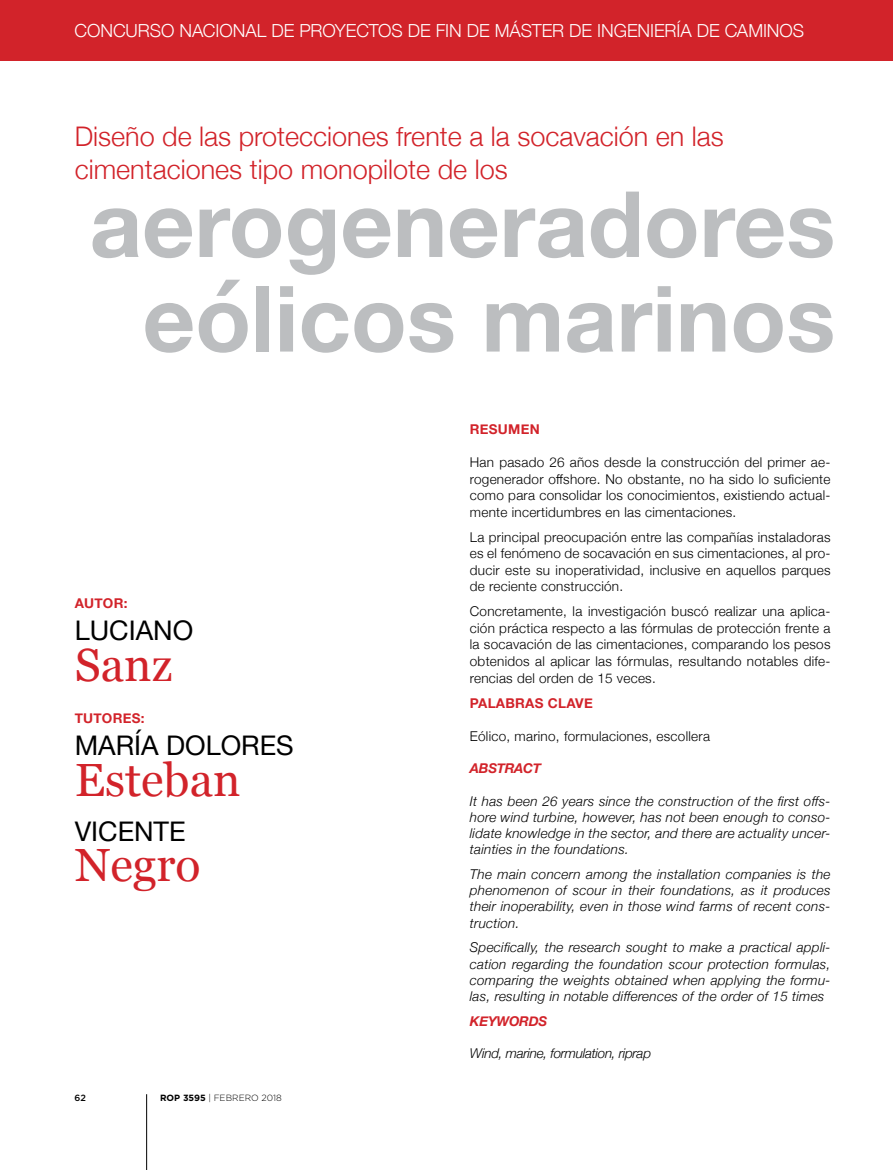
<style>
.page{position:relative;width:893px;height:1170px;background:#fff}
.page>*{position:absolute;margin:0;border:0;box-sizing:border-box;transform-origin:0 0}
.t1{font:700 91.5px/94.5px "Helvetica Neue";color:#bcbec0;text-align:center}
.t2{font:46.5px "Georgia";color:#d2232a}
.t3{font:300 27px/32.4px "Helvetica Neue";color:#d2232a}
.t4{font:27px "Helvetica Neue";color:#000}
.t5{font:300 18px "Helvetica Neue";letter-spacing:-.005em;color:#fff}
.t6{font:300 13.5px/16.5px "Helvetica Neue";letter-spacing:.02em;color:#000;text-align:justify}
.t7{font:italic 300 13.5px/16.2px "Helvetica Neue";letter-spacing:.02em;color:#000;text-align:justify}
.t8{font:700 13.5px "Helvetica Neue";letter-spacing:.02em;color:#d2232a}
.t9{font:italic 300 13.5px "Helvetica Neue";letter-spacing:-.02em;color:#000}
.t10{font:italic 700 13.5px "Helvetica Neue";letter-spacing:-.02em;color:#d2232a}
.t11{font:300 9px "Gotham";color:#000}
.t12{font:500 9px "Gotham";color:#000}
.s1{font-weight:700}
</style>
<div class="page">
<hr style="left:146px;top:1094px;width:1px;height:75px;background:#000">
<div style="left:0;top:0;width:893px;height:60px;background:#d2232a"></div>
<h3 class="t5" style="left:74px;top:16px;width:731px">CONCURSO NACIONAL DE PROYECTOS DE FIN DE MÁSTER DE INGENIERÍA DE CAMINOS</h3>
<h3 class="t3" style="left:75px;top:118px;width:651px">Diseño de las protecciones frente a la socavación en las cimentaciones tipo monopilote de los</h3>
<h1 class="t1" style="left:90px;top:179px;width:747px">aerogeneradores eólicos marinos</h1>
<p class="t8" style="left:75px;top:592px;width:54px">AUTOR:</p>
<h3 class="t4" style="left:75px;top:611px;width:120px">LUCIANO</h3>
<h2 class="t2" style="left:75px;top:638px;width:99px">Sanz</h2>
<p class="t8" style="left:75px;top:707px;width:19px">Tutores</p>
<p class="t8" style="left:141px;top:707px;width:5px">:</p>
<h3 class="t4" style="left:75px;top:726px;width:40px">MARÍA</h3>
<h3 class="t4" style="left:166px;top:726px;width:38px">DOLORES</h3>
<h2 class="t2" style="left:75px;top:753px;width:167px">Esteban</h2>
<h3 class="t4" style="left:75px;top:811px;width:112px">VICENTE</h3>
<h2 class="t2" style="left:75px;top:838px;width:127px">Negro</h2>
<p class="t12" style="left:74px;top:1092px;width:13px">62</p>
<p class="t11" style="left:160px;top:1092px;width:123px"><span class="s1">ROP 3595</span> | FEBRERO 2018</p>
<p class="t8" style="left:470px;top:419px;width:21px">Resumen</p>
<p class="t6" style="left:470px;top:453px;width:362px">Han pasado 26 años desde la construcción del primer ae&shy;rogenerador offshore. No obstante, no ha sido lo suficiente como para consolidar los conocimientos, existiendo actual&shy;mente incertidumbres en las cimentaciones.</p>
<p class="t6" style="left:470px;top:528px;width:362px">La principal preocupación entre las compañías instaladoras es el fenómeno de socavación en sus cimentaciones, al pro&shy;ducir este su inoperatividad, inclusive en aquellos parques de reciente construcción.</p>
<p class="t6" style="left:470px;top:602px;width:362px">Concretamente, la investigación buscó realizar una aplica&shy;ción práctica respecto a las fórmulas de protección frente a la socavación de las cimentaciones, comparando los pesos obtenidos al aplicar las fórmulas, resultando notables dife&shy;rencias del orden de 15 veces.</p>
<p class="t8" style="left:470px;top:692px;width:19px">Pala</p>
<p class="t8" style="left:505px;top:692px;width:20px">bras</p>
<p class="t8" style="left:548px;top:692px;width:10px">clave</p>
<p class="t6" style="left:470px;top:726px;width:242px">Eólico, marino, formulaciones, escollera</p>
<p class="t10" style="left:470px;top:757px;width:73px">ABSTRACT</p>
<p class="t7" style="left:470px;top:791px;width:362px">It has been 26 years since the construction of the first offs&shy;hore wind turbine, however, has not been enough to conso&shy;lidate knowledge in the sector, and there are actuality uncer&shy;tainties in the foundations.</p>
<p class="t7" style="left:470px;top:865px;width:362px">The main concern among the installation companies is the phenomenon of scour in their foundations, as it produces their inoperability, even in those wind farms of recent cons&shy;truction.</p>
<p class="t7" style="left:470px;top:938px;width:362px">Specifically, the research sought to make a practical appli&shy;cation regarding the foundation scour protection formulas, comparing the weights obtained when applying the formu&shy;las, resulting in notable differences of the order of 15 times</p>
<p class="t10" style="left:470px;top:1010px;width:79px">KEYWORDS</p>
<p class="t9" style="left:470px;top:1042px;width:183px">Wind, marine, formulation, riprap</p>
</div>
